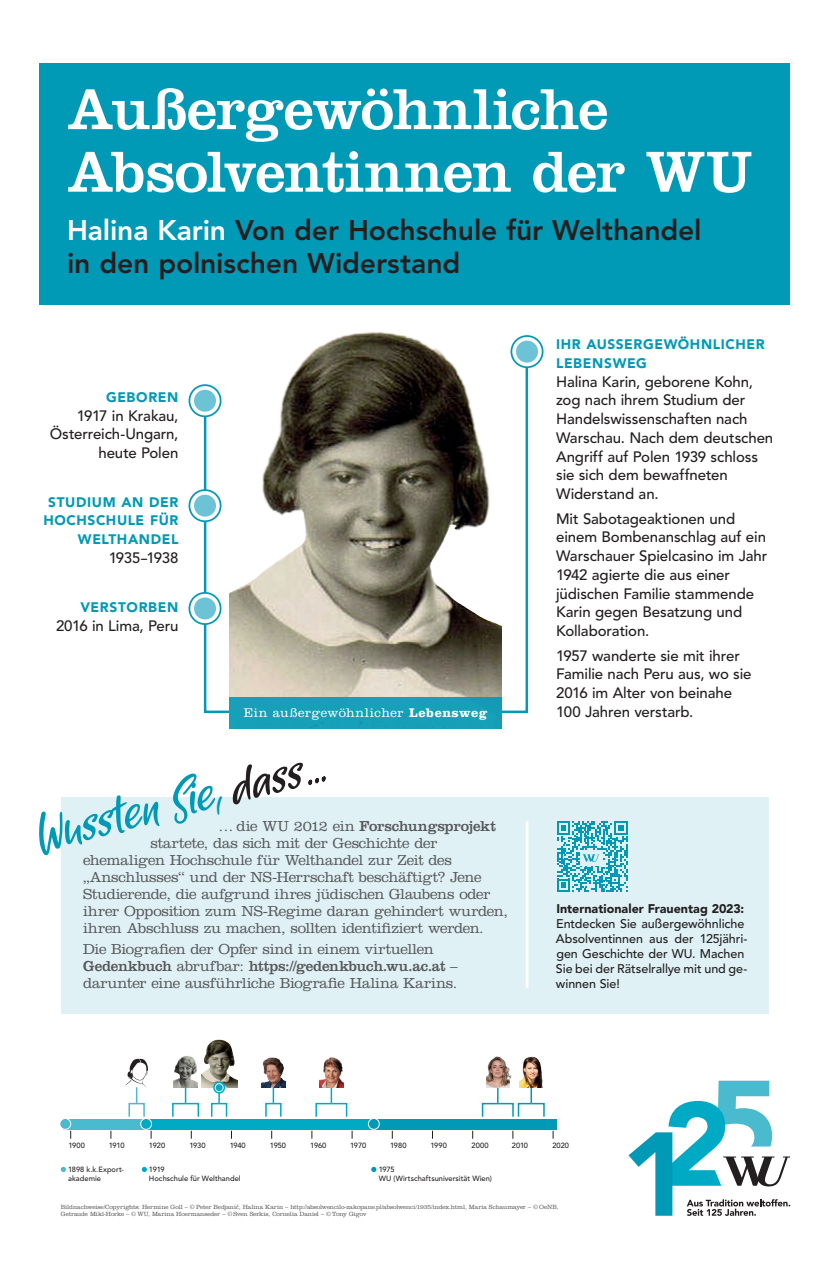
<style>
.page{position:relative;width:830px;height:1262px;background:#fff}
.page>*{position:absolute;margin:0;border:0;box-sizing:border-box;transform-origin:0 0}
.t1{font:60px/62.5px "Clarendon LT Std";letter-spacing:-.02em;color:#fff}
.t2{font:53.15px "Sexy Beauty";color:#009ab7}
.t3{font:800 28.25px/32.5px "Avenir LT Std";letter-spacing:-.005em;color:#231f20}
.t4{font:500 15px/18.8px "Avenir LT Std";letter-spacing:-.005em;color:#231f20}
.t5{font:300 15px/17px "Clarendon LT Std";letter-spacing:-.02em;color:#57585a}
.t6{font:15px "Clarendon LT Std";letter-spacing:-.025em;color:#57585a}
.t7{font:900 13.75px/18.8px "Avenir LT Std";letter-spacing:.045em;color:#009ab7}
.t8{font:300 13px "Clarendon LT Std";letter-spacing:.025em;color:#fff}
.t9{font:500 12.5px/15px "Avenir LT Std";letter-spacing:-.005em;color:#231f20}
.t10{font:900 12.5px "Avenir LT Std";color:#231f20}
.t11{font:500 7.5px/8.8px "Avenir LT Std";color:#231f20}
.t12{font:300 6.25px/7.2px "Clarendon LT Std";letter-spacing:-.015em;color:#57585a}
.s1{color:#fff}
.s2{font-weight:700}
.s3{color:#231f20}
.s4{font-weight:300}
.s5{font-weight:400}
.s6{font-family:"Georgia";font-weight:400;font-size:6px}
</style>
<div class="page">
<div style="left:61px;top:797px;width:707px;height:216px;background:#dff1f5"></div>
<hr style="left:525px;top:821px;width:3px;height:167px;background:#fff">
<svg style="left:557px;top:821px;width:70px;height:71px"></svg>
<svg style="left:628px;top:1080px;width:161px;height:135px"></svg>
<div style="left:40px;top:64px;width:749px;height:241px;background:#009ab7"></div>
<div style="left:64px;top:1118px;width:492px;height:11px;background:#009ab7"></div>
<div style="left:64px;top:1118px;width:309px;height:11px;background:#00aac4"></div>
<div style="left:64px;top:1118px;width:81px;height:11px;background:#4abacf"></div>
<div style="left:60px;top:1118px;width:11px;height:11px;background:#4abacf;border-radius:50%"></div>
<div style="left:59px;top:1117px;width:12px;height:12px;border:1px solid #fff;border-radius:50%"></div>
<div style="left:141px;top:1118px;width:10px;height:11px;background:#00aac4;border-radius:50%"></div>
<div style="left:140px;top:1117px;width:12px;height:12px;border:1px solid #fff;border-radius:50%"></div>
<div style="left:368px;top:1118px;width:11px;height:11px;background:#009ab7;border-radius:50%"></div>
<div style="left:368px;top:1117px;width:11px;height:12px;border:1px solid #fff;border-radius:50%"></div>
<div style="left:60px;top:1166px;width:7px;height:6px;border:1px solid #fff;border-radius:50%"></div>
<div style="left:141px;top:1166px;width:7px;height:6px;border:1px solid #fff;border-radius:50%"></div>
<div style="left:370px;top:1166px;width:7px;height:6px;background:#009ab7;border-radius:50%"></div>
<div style="left:370px;top:1166px;width:7px;height:6px;border:1px solid #fff;border-radius:50%"></div>
<div style="left:128px;top:1102px;width:17px;height:15px;border:2px solid #4abacf"></div>
<div style="left:211px;top:1102px;width:16px;height:15px;border:2px solid #00aac4"></div>
<div style="left:172px;top:1102px;width:27px;height:15px;border:2px solid #00aac4"></div>
<div style="left:517px;top:1102px;width:27px;height:15px;border:2px solid #009ab7"></div>
<div style="left:315px;top:1102px;width:32px;height:15px;border:2px solid #00aac4"></div>
<div style="left:481px;top:1102px;width:32px;height:15px;border:2px solid #009ab7"></div>
<div style="left:265px;top:1102px;width:16px;height:15px;border:2px solid #00aac4"></div>
<svg style="left:125px;top:1058px;width:23px;height:44px"></svg>
<hr style="left:218px;top:1077px;width:2px;height:25px;background:#00aac4">
<svg style="left:185px;top:1087px;width:1px;height:15px"></svg>
<svg style="left:530px;top:1087px;width:1px;height:15px"></svg>
<svg style="left:330px;top:1087px;width:2px;height:15px"></svg>
<svg style="left:497px;top:1087px;width:1px;height:15px"></svg>
<svg style="left:272px;top:1087px;width:2px;height:15px"></svg>
<img style="left:174px;top:1055px;width:23px;height:32px">
<img style="left:519px;top:1056px;width:23px;height:31px">
<img style="left:319px;top:1057px;width:24px;height:30px">
<img style="left:486px;top:1056px;width:23px;height:31px">
<img style="left:261px;top:1057px;width:24px;height:30px">
<img style="left:201px;top:1039px;width:36px;height:48px">
<div style="left:213px;top:1081px;width:12px;height:12px;border:2px solid #00aac4;border-radius:50%"></div>
<div style="left:215px;top:1084px;width:7px;height:7px;background:#00aac4;border-radius:50%"></div>
<svg style="left:506px;top:1073px;width:5px;height:6px"></svg>
<svg style="left:203px;top:360px;width:326px;height:354px"></svg>
<img style="left:229px;top:332px;width:272px;height:365px">
<svg style="left:189px;top:385px;width:31px;height:31px"></svg>
<div style="left:188px;top:384px;width:33px;height:33px;border:2px solid #009ab7;border-radius:50%"></div>
<div style="left:194px;top:390px;width:22px;height:22px;background:#6cc3d6;border-radius:50%"></div>
<svg style="left:511px;top:336px;width:31px;height:31px"></svg>
<div style="left:510px;top:335px;width:33px;height:33px;border:2px solid #009ab7;border-radius:50%"></div>
<div style="left:515px;top:340px;width:22px;height:22px;background:#6cc3d6;border-radius:50%"></div>
<svg style="left:189px;top:490px;width:31px;height:31px"></svg>
<div style="left:188px;top:489px;width:33px;height:33px;border:2px solid #009ab7;border-radius:50%"></div>
<div style="left:194px;top:494px;width:22px;height:22px;background:#6cc3d6;border-radius:50%"></div>
<svg style="left:189px;top:593px;width:31px;height:31px"></svg>
<div style="left:188px;top:592px;width:33px;height:33px;border:2px solid #009ab7;border-radius:50%"></div>
<div style="left:194px;top:597px;width:22px;height:22px;background:#6cc3d6;border-radius:50%"></div>
<div style="left:229px;top:697px;width:272px;height:31px;background:#17a0b8"></div>
<h1 class="t1" style="left:67px;top:78px;width:686px">Außergewöhnliche<br>Absolventinnen der WU</h1>
<h3 class="t3" style="left:67px;top:214px;width:635px"><span class="s1">Halina Karin</span> Von der Hochschule für Welthandel in den polnischen Widerstand</h3>
<p class="t7" style="left:106px;top:387px;width:74px">GEBOREN</p>
<p class="t4" style="left:50px;top:406px;width:130px;text-align:right">1917 in Krakau,<br>Österreich-Ungarn, heute Polen</p>
<p class="t7" style="left:43px;top:492px;width:136px;text-align:right">STUDIUM AN DER<br>HOCHSCHULE FÜR<br>WELTHANDEL</p>
<p class="t4" style="left:109px;top:549px;width:71px">1935–1938</p>
<p class="t7" style="left:80px;top:598px;width:99px">VERSTORBEN</p>
<p class="t4" style="left:56px;top:617px;width:124px">2016 in Lima, Peru</p>
<p class="t8" style="left:244px;top:705px;width:245px">Ein außergewöhnlicher <span class="s2">Lebensweg</span></p>
<h2 class="t2" style="left:32px;top:813px;width:274px;rotate:-14deg">Wussten Sie <span class="s3">dass</span></h2>
<p class="t6" style="left:218px;top:817px;width:279px"><span class="s4">… die WU 2012 ein</span> Forschungsprojekt</p>
<p class="t5" style="left:150px;top:834px;width:288px">startete, das sich mit der Geschichte der</p>
<p class="t5" style="left:83px;top:851px;width:370px">ehemaligen Hochschule für Welthandel zur Zeit des</p>
<p class="t5" style="left:83px;top:868px;width:400px">„Anschlusses“ und der NS-Herrschaft beschäftigt? Jene</p>
<p class="t5" style="left:83px;top:885px;width:409px">Studierende, die aufgrund ihres jüdischen Glaubens oder</p>
<p class="t5" style="left:83px;top:902px;width:426px">ihrer Opposition zum NS-Regime daran gehindert wurden,</p>
<p class="t5" style="left:83px;top:919px;width:402px">ihren Abschluss zu machen, sollten identifiziert werden.</p>
<p class="t5" style="left:83px;top:940px;width:376px">Die Biografien der Opfer sind in einem virtuellen<br><span class="s5">Gedenkbuch</span> abrufbar: <span class="s5">https://gedenkbuch.wu.ac.at</span> – darunter eine ausführliche Biografie Halina Karins.</p>
<p class="t7" style="left:556px;top:335px;width:210px">IHR AUSSERGEWÖHNLICHER<br>LEBENSWEG</p>
<p class="t4" style="left:556px;top:372px;width:218px">Halina Karin, geborene Kohn, zog nach ihrem Studium der<br>Handelswissenschaften nach<br>Warschau. Nach dem deutschen<br>Angriff auf Polen 1939 schloss sie sich dem bewaffneten<br>Widerstand an.</p>
<p class="t4" style="left:556px;top:509px;width:213px">Mit Sabotageaktionen und einem Bombenanschlag auf ein<br>Warschauer Spielcasino im Jahr<br>1942 agierte die aus einer jüdischen Familie stammende<br>Karin gegen Besatzung und<br>Kollaboration.</p>
<p class="t4" style="left:556px;top:646px;width:197px">1957 wanderte sie mit ihrer<br>Familie nach Peru aus, wo sie<br>2016 im Alter von beinahe<br>100 Jahren verstarb.</p>
<p class="t10" style="left:556px;top:901px;width:189px">Internationaler Frauentag 2023:</p>
<p class="t9" style="left:555px;top:916px;width:193px">Entdecken Sie außergewöhnliche<br>Absolventinnen aus der 125jähri&shy;gen Geschichte der WU. Machen<br>Sie bei der Rätselrallye mit und ge&shy;winnen Sie!</p>
<p class="t11" style="left:109px;top:1140px;width:17px">1910</p>
<p class="t11" style="left:149px;top:1140px;width:18px">1920</p>
<p class="t11" style="left:189px;top:1140px;width:18px">1930</p>
<p class="t11" style="left:229px;top:1140px;width:18px">1940</p>
<p class="t11" style="left:270px;top:1140px;width:18px">1950</p>
<p class="t11" style="left:310px;top:1140px;width:18px">1960</p>
<p class="t11" style="left:350px;top:1140px;width:17px">1970</p>
<p class="t11" style="left:390px;top:1140px;width:18px">1980</p>
<p class="t11" style="left:430px;top:1140px;width:18px">1990</p>
<p class="t11" style="left:471px;top:1140px;width:19px">2000</p>
<p class="t11" style="left:511px;top:1140px;width:18px">2010</p>
<p class="t11" style="left:552px;top:1140px;width:18px">2020</p>
<p class="t11" style="left:68px;top:1140px;width:18px">1900</p>
<p class="t11" style="left:68px;top:1165px;width:57px">1898 k.k.Export&shy;akademie</p>
<p class="t11" style="left:149px;top:1165px;width:93px">1919<br>Hochschule für Welthandel</p>
<p class="t11" style="left:378px;top:1165px;width:114px">1975<br>WU (Wirtschaftsuniversität Wien)</p>
<p class="t12" style="left:61px;top:1202px;width:499px">Bildnachweise/Copyrights: Hermine Goll – © Peter Bedjani<span class="s6">č</span>, Halina Karin – http://absolwencilo-zakopane.pl/absolwenci/1935/index.html, Maria Schaumayer – © OeNB,<br>Getraude Mikl-Horke – © WU, Marina Hoermanseder – © Sven Serkis, Cornelia Daniel – © Tony Gigov</p>
</div>
